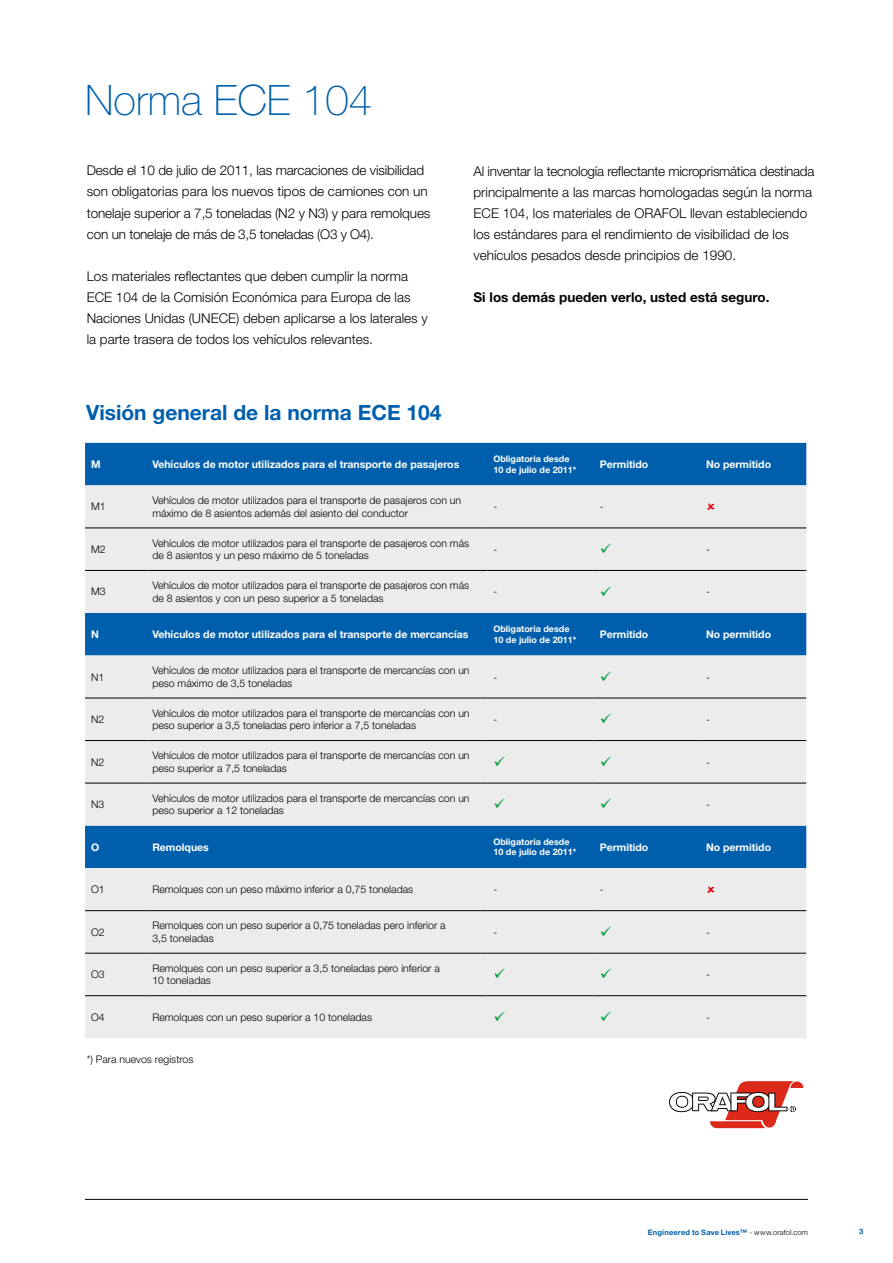
<style>
.page{position:relative;width:893px;height:1263px;background:#fff}
.page>*{position:absolute;margin:0;border:0;box-sizing:border-box;transform-origin:0 0}
.t1{font:100 42px "Helvetica Neue LT Std";color:#005fac}
.t2{font:700 21px "Helvetica Neue LT Std";color:#005fac}
.t3{font:300 13.5px/21px "Helvetica Neue LT Std";color:#000}
.t4{font:700 13.5px "Helvetica Neue LT Std";color:#000}
.t5{font:300 10.5px/12.6px "Helvetica Neue LT Std";color:#000}
.t6{font:700 10.5px "Helvetica Neue LT Std";color:#fff}
.t7{font:700 9px/10.8px "Helvetica Neue LT Std";color:#fff}
.t8{font:700 7.5px "Helvetica Neue LT Std";letter-spacing:.02em;color:#005fac}
.s1{font-weight:300;color:#000}
</style>
<div class="page">
<hr style="left:85px;top:1199px;width:723px;height:1px;background:#000">
<svg style="left:669px;top:1081px;width:134px;height:48px"></svg>
<div style="left:85px;top:443px;width:721px;height:42px;background:#005fac"></div>
<svg style="left:85px;top:485px;width:721px;height:553px;background:#c6d5e1"></svg>
<hr style="left:85px;top:953px;width:61px;height:1px;background:#000">
<hr style="left:146px;top:953px;width:341px;height:1px;background:#000">
<hr style="left:487px;top:953px;width:107px;height:1px;background:#000">
<hr style="left:594px;top:953px;width:106px;height:1px;background:#000">
<hr style="left:700px;top:953px;width:106px;height:1px;background:#000">
<hr style="left:85px;top:995px;width:61px;height:1px;background:#000">
<hr style="left:146px;top:995px;width:341px;height:1px;background:#000">
<hr style="left:487px;top:995px;width:107px;height:1px;background:#000">
<hr style="left:594px;top:995px;width:106px;height:1px;background:#000">
<hr style="left:700px;top:995px;width:106px;height:1px;background:#000">
<hr style="left:85px;top:528px;width:61px;height:1px;background:#000">
<hr style="left:146px;top:528px;width:341px;height:1px;background:#000">
<hr style="left:487px;top:528px;width:107px;height:1px;background:#000">
<hr style="left:594px;top:528px;width:106px;height:1px;background:#000">
<hr style="left:85px;top:740px;width:61px;height:1px;background:#000">
<hr style="left:146px;top:740px;width:341px;height:1px;background:#000">
<hr style="left:85px;top:910px;width:61px;height:1px;background:#000">
<hr style="left:146px;top:910px;width:341px;height:1px;background:#000">
<hr style="left:700px;top:528px;width:106px;height:1px;background:#000">
<hr style="left:85px;top:570px;width:61px;height:1px;background:#000">
<hr style="left:146px;top:570px;width:341px;height:1px;background:#000">
<hr style="left:487px;top:570px;width:107px;height:1px;background:#000">
<hr style="left:594px;top:570px;width:106px;height:1px;background:#000">
<hr style="left:700px;top:570px;width:106px;height:1px;background:#000">
<hr style="left:487px;top:698px;width:107px;height:1px;background:#000">
<hr style="left:594px;top:698px;width:106px;height:1px;background:#000">
<hr style="left:700px;top:698px;width:106px;height:1px;background:#000">
<hr style="left:487px;top:740px;width:107px;height:1px;background:#000">
<hr style="left:594px;top:740px;width:106px;height:1px;background:#000">
<hr style="left:700px;top:740px;width:106px;height:1px;background:#000">
<hr style="left:85px;top:783px;width:61px;height:1px;background:#000">
<hr style="left:146px;top:783px;width:341px;height:1px;background:#000">
<hr style="left:487px;top:783px;width:107px;height:1px;background:#000">
<hr style="left:594px;top:783px;width:106px;height:1px;background:#000">
<hr style="left:700px;top:783px;width:106px;height:1px;background:#000">
<hr style="left:487px;top:910px;width:107px;height:1px;background:#000">
<hr style="left:594px;top:910px;width:106px;height:1px;background:#000">
<hr style="left:700px;top:910px;width:106px;height:1px;background:#000">
<hr style="left:85px;top:698px;width:61px;height:1px;background:#000">
<hr style="left:146px;top:698px;width:341px;height:1px;background:#000">
<svg style="left:707px;top:503px;width:7px;height:7px"></svg>
<svg style="left:707px;top:886px;width:7px;height:7px"></svg>
<svg style="left:601px;top:543px;width:10px;height:10px"></svg>
<svg style="left:601px;top:586px;width:10px;height:10px"></svg>
<svg style="left:601px;top:671px;width:10px;height:10px"></svg>
<svg style="left:601px;top:713px;width:10px;height:10px"></svg>
<svg style="left:494px;top:756px;width:11px;height:10px"></svg>
<svg style="left:601px;top:756px;width:10px;height:10px"></svg>
<svg style="left:494px;top:798px;width:11px;height:10px"></svg>
<svg style="left:601px;top:798px;width:10px;height:10px"></svg>
<svg style="left:601px;top:926px;width:10px;height:10px"></svg>
<svg style="left:494px;top:968px;width:11px;height:10px"></svg>
<svg style="left:601px;top:968px;width:10px;height:10px"></svg>
<svg style="left:494px;top:1011px;width:11px;height:10px"></svg>
<svg style="left:601px;top:1011px;width:10px;height:10px"></svg>
<h1 class="t1" style="left:85px;top:76px;width:289px">Norma ECE 104</h1>
<p class="t3" style="left:87px;top:160px;width:345px">Desde el 10 de julio de 2011, las marcaciones de visibilidad son obligatorias para los nuevos tipos de camiones con un tonelaje superior a 7,5 toneladas (N2 y N3) y para remolques con un tonelaje de más de 3,5 toneladas (O3 y O4).</p>
<p class="t3" style="left:87px;top:265px;width:343px">Los materiales reflectantes que deben cumplir la norma ECE 104 de la Comisión Económica para Europa de las Naciones Unidas (UNECE) deben aplicarse a los laterales y la parte trasera de todos los vehículos relevantes.</p>
<h2 class="t2" style="left:86px;top:400px;width:357px">Visión general de la norma ECE 104</h2>
<p class="t3" style="left:473px;top:160px;width:342px">Al inventar la tecnología reflectante microprismática destinada principalmente a las marcas homologadas según la norma ECE 104, los materiales de ORAFOL llevan estableciendo los estándares para el rendimiento de visibilidad de los vehículos pesados desde principios de 1990.</p>
<p class="t4" style="left:473px;top:288px;width:297px">Si los demás pueden verlo, usted está seguro.</p>
<p class="t6" style="left:91px;top:458px;width:11px">M</p>
<p class="t6" style="left:152px;top:458px;width:308px">Vehículos de motor utilizados para el transporte de pasajeros</p>
<p class="t7" style="left:493px;top:453px;width:85px">Obligatoria desde<br>10 de julio de 2011*</p>
<p class="t6" style="left:600px;top:458px;width:50px">Permitido</p>
<p class="t6" style="left:706px;top:458px;width:67px">No permitido</p>
<p class="t5" style="left:91px;top:500px;width:16px">M1</p>
<p class="t5" style="left:152px;top:494px;width:310px">Vehículos de motor utilizados para el transporte de pasajeros con un máximo de 8 asientos además del asiento del conductor</p>
<p class="t5" style="left:493px;top:500px;width:5px">-</p>
<p class="t5" style="left:600px;top:500px;width:5px">-</p>
<p class="t5" style="left:91px;top:543px;width:16px">M2</p>
<p class="t5" style="left:152px;top:536px;width:318px">Vehículos de motor utilizados para el transporte de pasajeros con más de 8 asientos y un peso máximo de 5 toneladas</p>
<p class="t5" style="left:493px;top:543px;width:5px">-</p>
<p class="t5" style="left:706px;top:543px;width:5px">-</p>
<p class="t5" style="left:91px;top:585px;width:16px">M3</p>
<p class="t5" style="left:152px;top:579px;width:318px">Vehículos de motor utilizados para el transporte de pasajeros con más de 8 asientos y con un peso superior a 5 toneladas</p>
<p class="t5" style="left:493px;top:585px;width:5px">-</p>
<p class="t5" style="left:706px;top:585px;width:5px">-</p>
<p class="t6" style="left:91px;top:628px;width:9px">N</p>
<p class="t6" style="left:152px;top:628px;width:318px">Vehículos de motor utilizados para el transporte de mercancías</p>
<p class="t7" style="left:493px;top:623px;width:85px">Obligatoria desde<br>10 de julio de 2011*</p>
<p class="t6" style="left:600px;top:628px;width:50px">Permitido</p>
<p class="t6" style="left:706px;top:628px;width:67px">No permitido</p>
<p class="t5" style="left:91px;top:670px;width:15px">N1</p>
<p class="t5" style="left:152px;top:664px;width:319px">Vehículos de motor utilizados para el transporte de mercancías con un peso máximo de 3,5 toneladas</p>
<p class="t5" style="left:493px;top:670px;width:5px">-</p>
<p class="t5" style="left:706px;top:670px;width:5px">-</p>
<p class="t5" style="left:91px;top:713px;width:15px">N2</p>
<p class="t5" style="left:152px;top:706px;width:319px">Vehículos de motor utilizados para el transporte de mercancías con un peso superior a 3,5 toneladas pero inferior a 7,5 toneladas</p>
<p class="t5" style="left:493px;top:713px;width:5px">-</p>
<p class="t5" style="left:706px;top:713px;width:5px">-</p>
<p class="t5" style="left:91px;top:755px;width:15px">N2</p>
<p class="t5" style="left:152px;top:749px;width:319px">Vehículos de motor utilizados para el transporte de mercancías con un peso superior a 7,5 toneladas</p>
<p class="t5" style="left:706px;top:755px;width:5px">-</p>
<p class="t5" style="left:91px;top:798px;width:15px">N3</p>
<p class="t5" style="left:152px;top:791px;width:319px">Vehículos de motor utilizados para el transporte de mercancías con un peso superior a 12 toneladas</p>
<p class="t5" style="left:706px;top:798px;width:5px">-</p>
<p class="t6" style="left:91px;top:840px;width:10px">O</p>
<p class="t6" style="left:152px;top:840px;width:58px">Remolques</p>
<p class="t7" style="left:493px;top:836px;width:85px">Obligatoria desde<br>10 de julio de 2011*</p>
<p class="t6" style="left:600px;top:840px;width:50px">Permitido</p>
<p class="t6" style="left:706px;top:840px;width:67px">No permitido</p>
<p class="t5" style="left:91px;top:883px;width:15px">O1</p>
<p class="t5" style="left:152px;top:883px;width:262px">Remolques con un peso máximo inferior a 0,75 toneladas</p>
<p class="t5" style="left:493px;top:883px;width:5px">-</p>
<p class="t5" style="left:600px;top:883px;width:5px">-</p>
<p class="t5" style="left:91px;top:925px;width:15px">O2</p>
<p class="t5" style="left:152px;top:919px;width:295px">Remolques con un peso superior a 0,75 toneladas pero inferior a<br>3,5 toneladas</p>
<p class="t5" style="left:493px;top:925px;width:5px">-</p>
<p class="t5" style="left:706px;top:925px;width:5px">-</p>
<p class="t5" style="left:91px;top:968px;width:15px">O3</p>
<p class="t5" style="left:152px;top:962px;width:289px">Remolques con un peso superior a 3,5 toneladas pero inferior a<br>10 toneladas</p>
<p class="t5" style="left:706px;top:968px;width:5px">-</p>
<p class="t5" style="left:91px;top:1010px;width:15px">O4</p>
<p class="t5" style="left:152px;top:1010px;width:221px">Remolques con un peso superior a 10 toneladas</p>
<p class="t5" style="left:706px;top:1010px;width:5px">-</p>
<p class="t5" style="left:87px;top:1052px;width:108px">*) Para nuevos registros</p>
<p class="t8" style="left:648px;top:1227px;width:162px">Engineered to Save Lives™ <span class="s1">- www.orafol.com</span></p>
<p class="t8" style="left:859px;top:1226px;width:6px">3</p>
</div>
